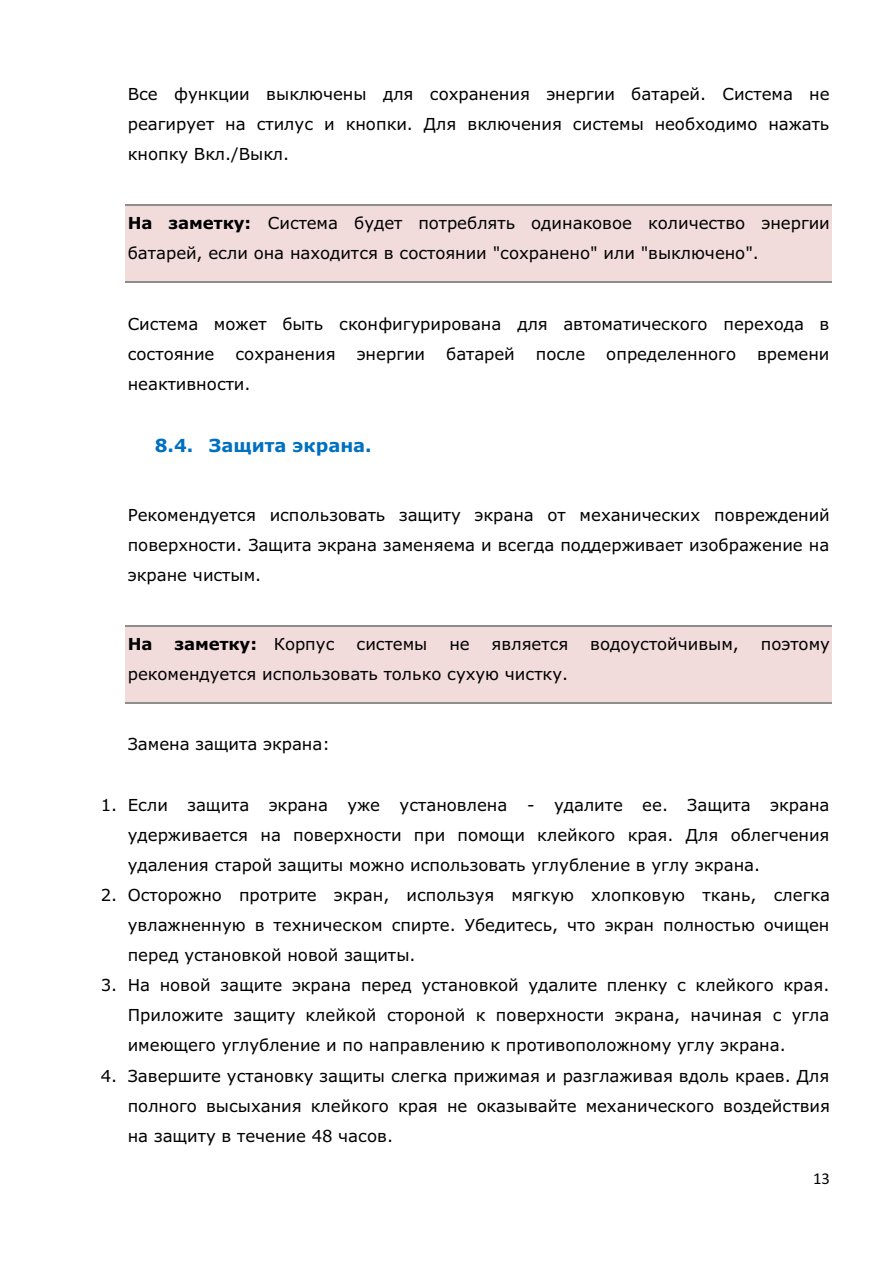
<style>
.page{position:relative;width:893px;height:1262px;background:#fff}
.page>*{position:absolute;margin:0;border:0;box-sizing:border-box;transform-origin:0 0}
.t1{font:700 18px "Verdana";color:#0070c0}
.t2{font:16.5px/30px "Verdana";color:#000;text-align:justify}
.t3{font:700 16.5px "Verdana";color:#000}
.t4{font:16.5px "Calibri";color:#000}
.s1{font-weight:700}
.s2{font-weight:400}
</style>
<div class="page">
<div style="left:125px;top:205px;width:707px;height:38px;background:#f2dbdb"></div>
<hr style="left:125px;top:204px;width:707px;height:1px;background:#8d8d8d">
<div style="left:125px;top:243px;width:707px;height:39px;background:#f2dbdb"></div>
<hr style="left:125px;top:282px;width:707px;height:1px;background:#8d8d8d">
<div style="left:125px;top:626px;width:707px;height:37px;background:#f2dbdb"></div>
<hr style="left:125px;top:625px;width:707px;height:1px;background:#8d8d8d">
<div style="left:125px;top:663px;width:707px;height:39px;background:#f2dbdb"></div>
<hr style="left:125px;top:702px;width:707px;height:2px;background:#8d8d8d">
<p class="t2" style="left:128px;top:80px;width:703px">Все функции выключены для сохранения энергии батарей. Система не реагирует на стилус и кнопки. Для включения системы необходимо нажать кнопку Вкл./Выкл.</p>
<p class="t2" style="left:128px;top:209px;width:703px"><span class="s1">На заметку:</span> Система будет потреблять одинаковое количество энергии батарей, если она находится в состоянии "сохранено" или "выключено".</p>
<p class="t2" style="left:128px;top:310px;width:703px">Система может быть сконфигурирована для автоматического перехода в состояние</p>
<p class="t2" style="left:235px;top:340px;width:102px">сохранения</p>
<p class="t2" style="left:357px;top:340px;width:70px">энергии</p>
<p class="t2" style="left:446px;top:340px;width:70px">батарей</p>
<p class="t2" style="left:536px;top:340px;width:51px">после</p>
<p class="t2" style="left:606px;top:340px;width:131px">определенного</p>
<p class="t2" style="left:757px;top:340px;width:74px">времени</p>
<p class="t2" style="left:128px;top:370px;width:124px">неактивности.</p>
<p class="t1" style="left:155px;top:438px;width:218px">8.4. Защита экрана.</p>
<p class="t2" style="left:128px;top:501px;width:703px">Рекомендуется использовать защиту экрана от механических повреждений поверхности. Защита экрана заменяема и всегда поддерживает изображение на экране чистым.</p>
<p class="t3" style="left:128px;top:637px;width:26px">На</p>
<p class="t3" style="left:174px;top:637px;width:162px">заметку: <span class="s2">Корпус</span></p>
<p class="t2" style="left:356px;top:630px;width:72px">системы</p>
<p class="t2" style="left:449px;top:630px;width:22px">не</p>
<p class="t2" style="left:491px;top:630px;width:78px">является</p>
<p class="t2" style="left:590px;top:630px;width:150px">водоустойчивым,</p>
<p class="t2" style="left:760px;top:630px;width:71px">поэтому</p>
<p class="t2" style="left:128px;top:660px;width:442px">рекомендуется использовать только сухую чистку.</p>
<p class="t2" style="left:128px;top:730px;width:204px">Замена защита экрана:</p>
<p class="t2" style="left:128px;top:791px;width:703px;text-indent:-27px">1. Если защита экрана уже установлена - удалите ее. Защита экрана удерживается на поверхности при помощи клейкого края. Для облегчения удаления старой защиты можно использовать углубление в углу экрана.</p>
<p class="t2" style="left:128px;top:881px;width:703px;text-indent:-27px">2. Осторожно протрите экран, используя мягкую хлопковую ткань, слегка увлажненную в техническом спирте. Убедитесь, что экран полностью очищен перед установкой новой защиты.</p>
<p class="t2" style="left:128px;top:971px;width:703px;text-indent:-27px">3. На новой защите экрана перед установкой удалите пленку с клейкого края.<br>Приложите защиту клейкой стороной к поверхности экрана, начиная с угла имеющего углубление и по направлению к противоположному углу экрана.</p>
<p class="t2" style="left:128px;top:1062px;width:704px;text-indent:-27px">4. Завершите установку защиты слегка прижимая и разглаживая вдоль краев. Для полного высыхания клейкого края не оказывайте механического воздействия на защиту в течение 48 часов.</p>
<p class="t4" style="left:813px;top:1171px;width:18px">13</p>
</div>
